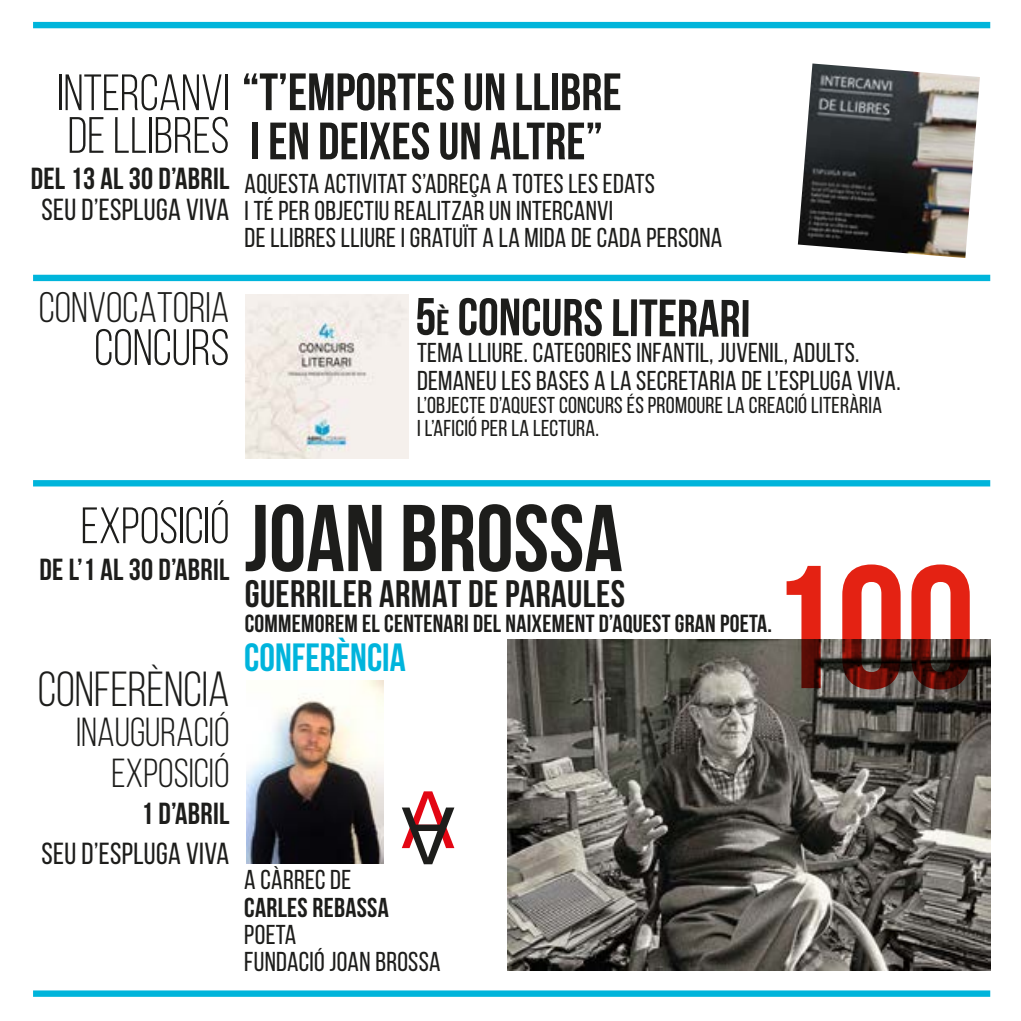
<style>
.page{position:relative;width:1021px;height:1021px;background:#fff}
.page>*{position:absolute;margin:0;border:0;box-sizing:border-box;transform-origin:0 0}
.t1{font:700 174.6px "Bebas Neue";color:#e42213}
.t2{font:700 94.5px "Bebas Neue";color:#1d1d1b}
.t3{font:700 52.43px "Bebas Neue";color:#1d1d1b}
.t4{font:51.07px "Bebas Neue";color:#1d1d1b}
.t5{font:49.27px "Bebas Neue";color:#1d1d1b}
.t6{font:42.52px "Bebas Neue";color:#1d1d1b}
.t7{font:40.5px/40.5px "Bebas Neue";color:#1d1d1b;text-align:right}
.t8{font:700 39.38px "Bebas Neue";color:#00b4dc}
.t9{font:700 38.25px "Bebas Neue";letter-spacing:.01em;color:#1d1d1b}
.t10{font:700 30.38px "Bebas Neue";letter-spacing:.01em;color:#1d1d1b}
.t11{font:30.38px "Bebas Neue";letter-spacing:.01em;color:#1d1d1b}
.t12{font:27.22px/27.2px "Bebas Neue";letter-spacing:.01em;color:#1d1d1b}
.t13{font:700 27.22px "Bebas Neue";letter-spacing:.01em;color:#1d1d1b}
.t14{font:700 24.75px "Bebas Neue";letter-spacing:.01em;color:#1d1d1b}
.t15{font:22.95px/22.9px "Bebas Neue";letter-spacing:.01em;color:#1d1d1b}
.s1{font-weight:400;font-size:51.07px}
.s2{font-size:36px}
</style>
<div class="page">
<div style="left:33px;top:990px;width:957px;height:6px;background:#00b5db"></div>
<div style="left:33px;top:480px;width:957px;height:6px;background:#00b5db"></div>
<div style="left:33px;top:275px;width:957px;height:6px;background:#00b5db"></div>
<div style="left:33px;top:22px;width:957px;height:6px;background:#00b5db"></div>
<img style="left:507px;top:639px;width:483px;height:331px">
<img style="left:246px;top:295px;width:162px;height:163px">
<svg style="left:402px;top:791px;width:52px;height:73px"></svg>
<img style="left:797px;top:63px;width:182px;height:195px">
<img style="left:247px;top:680px;width:136px;height:183px">
<h3 class="t3" style="left:57px;top:63px;width:566px"><span class="s1">INTERCANVI</span> “T’EMPORTES UN LLIBRE</h3>
<h3 class="t4" style="left:68px;top:108px;width:163px">DE LLIBRES</h3>
<p class="t10" style="left:31px;top:162px;width:200px">DEL 13 AL 30 D’ABRIL</p>
<p class="t11" style="left:42px;top:193px;width:189px">SEU D’ESPLUGA VIVA</p>
<h3 class="t3" style="left:250px;top:112px;width:354px">I EN DEIXES UN ALTRE”</h3>
<p class="t12" style="left:245px;top:169px;width:479px">AQUESTA ACTIVITAT S’ADREÇA A TOTES LES EDATS<br>I TÉ PER OBJECTIU REALITZAR UN INTERCANVI<br>DE LLIBRES LLIURE I GRATUÏT A LA MIDA DE CADA PERSONA</p>
<h3 class="t6" style="left:39px;top:285px;width:192px">CONVOCATORIA</h3>
<h3 class="t4" style="left:94px;top:320px;width:137px">CONCURS</h3>
<h3 class="t3" style="left:415px;top:289px;width:337px">5<span class="s2">È</span> CONCURS LITERARI</h3>
<p class="t12" style="left:417px;top:339px;width:485px">TEMA LLIURE. CATEGORIES INFANTIL, JUVENIL, ADULTS.<br>DEMANEU LES BASES A LA SECRETARIA DE L’ESPLUGA VIVA.</p>
<p class="t15" style="left:417px;top:393px;width:466px">L’OBJECTE D’AQUEST CONCURS ÉS PROMOURE LA CREACIÓ LITERÀRIA<br>I L’AFICIÓ PER LA LECTURA.</p>
<h3 class="t4" style="left:81px;top:498px;width:150px">EXPOSICIÓ</h3>
<p class="t10" style="left:39px;top:552px;width:191px">DE L’1 AL 30 D’ABRIL</p>
<h3 class="t5" style="left:38px;top:662px;width:193px">CONFERÈNCIA</h3>
<h3 class="t7" style="left:76px;top:712px;width:155px">INAUGURACIÓ<br>EXPOSICIÓ</h3>
<p class="t10" style="left:141px;top:796px;width:90px">1 D’ABRIL</p>
<p class="t11" style="left:42px;top:837px;width:189px">SEU D’ESPLUGA VIVA</p>
<h2 class="t2" style="left:245px;top:486px;width:379px">JOAN BROSSA</h2>
<h3 class="t9" style="left:245px;top:572px;width:382px">GUERRILER ARMAT DE PARAULES</h3>
<p class="t14" style="left:245px;top:609px;width:529px">COMMEMOREM EL CENTENARI DEL NAIXEMENT D’AQUEST GRAN POETA.</p>
<h3 class="t8" style="left:244px;top:636px;width:163px">CONFERÈNCIA</h3>
<h1 class="t1" style="left:767px;top:532px;width:209px">100</h1>
<p class="t12" style="left:244px;top:866px;width:108px">A CÀRREC DE</p>
<p class="t13" style="left:244px;top:892px;width:146px">CARLES REBASSA</p>
<p class="t12" style="left:244px;top:920px;width:198px">POETA<br>FUNDACIÓ JOAN BROSSA</p>
</div>
